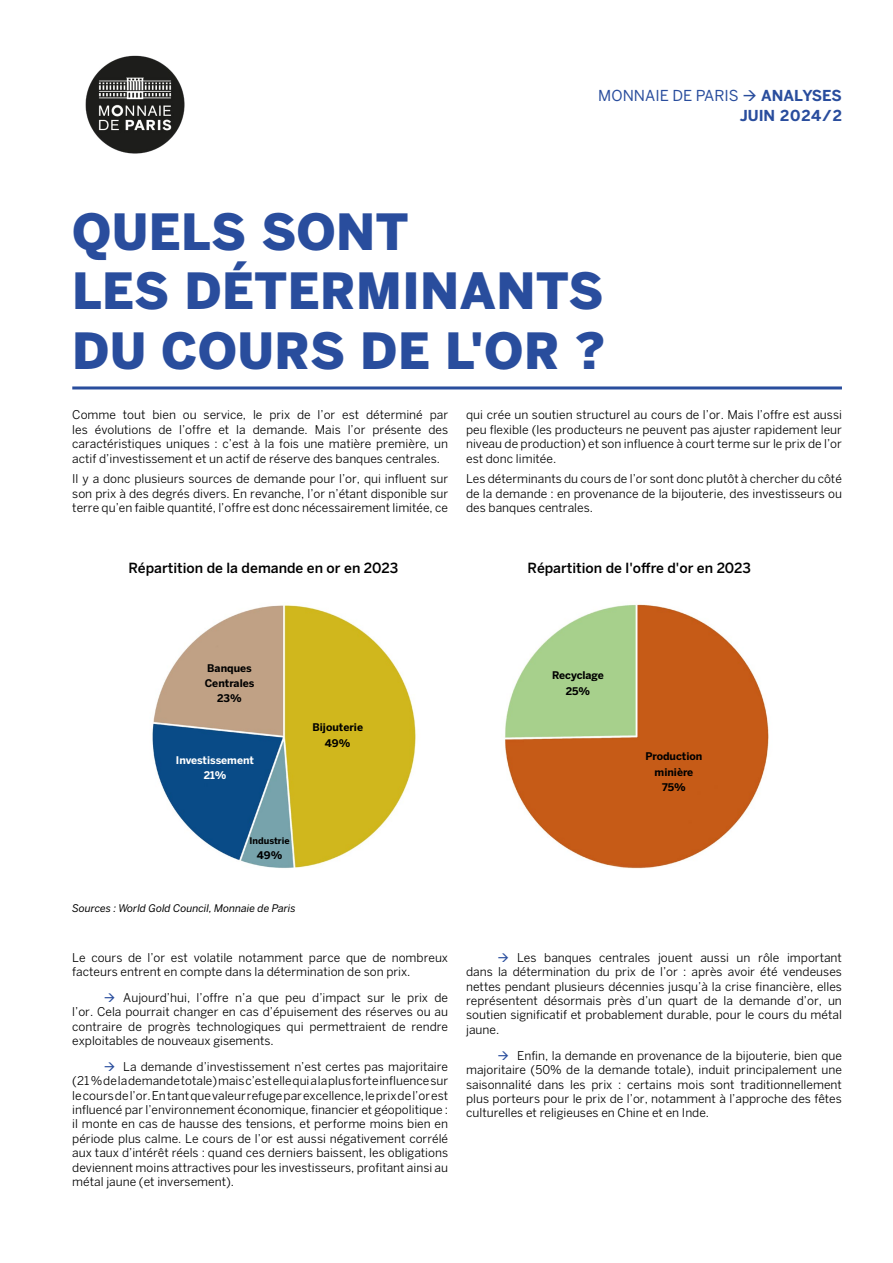
<style>
.page{position:relative;width:893px;height:1263px;background:#fff}
.page>*{position:absolute;margin:0;border:0;box-sizing:border-box;transform-origin:0 0}
.t1{font:900 49.5px/59.4px "Benton Sans";letter-spacing:.01em;color:#294d9d}
.t2{font:700 15px/19.5px "Benton Sans";letter-spacing:.02em;color:#294d9d;text-align:right}
.t3{font:500 13.95px "Benton Sans";color:#000}
.t4{font:12px/14.4px "Benton Sans";color:#000;text-align:justify}
.t5{font:700 10.5px/15.5px "Benton Sans";color:#000;text-align:center}
.t6{font:italic 10.5px "Benton Sans";color:#000}
.t7{font:700 10.5px/15.5px "Benton Sans";color:#fff;text-align:center}
.t8{font:700 9px "Benton Sans";color:#000}
.s1{font-weight:400}
.s2{color:#294d9d}
</style>
<div class="page">
<hr style="left:72px;top:386px;width:770px;height:3px;background:#294d9d">
<img style="left:152px;top:605px;width:264px;height:263px">
<img style="left:505px;top:604px;width:264px;height:264px">
<img style="left:85px;top:55px;width:100px;height:99px">
<p class="t2" style="left:598px;top:86px;width:245px"><span class="s1">MONNAIE DE PARIS</span> → ANALYSES<br>JUIN 2024/2</p>
<h1 class="t1" style="left:72px;top:201px;width:535px">QUELS SONT<br>LES DÉTERMINANTS<br>DU COURS DE L'OR ?</h1>
<p class="t4" style="left:72px;top:408px;width:377px">Comme tout bien ou service, le prix de l’or est déterminé par les évolutions de l’offre et la demande. Mais l’or présente des caractéristiques uniques : c’est à la fois une matière première, un actif d’investissement et un actif de réserve des banques centrales.</p>
<p class="t4" style="left:72px;top:472px;width:377px">Il y a donc plusieurs sources de demande pour l’or, qui influent sur son prix à des degrés divers. En revanche, l’or n’étant disponible sur terre qu’en faible quantité, l’offre est donc nécessairement limitée, ce</p>
<p class="t4" style="left:466px;top:408px;width:377px">qui crée un soutien structurel au cours de l’or. Mais l’offre est aussi peu flexible (les producteurs ne peuvent pas ajuster rapidement leur niveau de production) et son influence à court terme sur le prix de l’or est donc limitée.</p>
<p class="t4" style="left:466px;top:472px;width:377px">Les déterminants du cours de l’or sont donc plutôt à chercher du côté de la demande : en provenance de la bijouterie, des investisseurs ou des banques centrales.</p>
<p class="t3" style="left:128px;top:560px;width:271px">Répartition de la demande en or en 2023</p>
<p class="t3" style="left:527px;top:560px;width:225px">Répartition de l'offre d'or en 2023</p>
<p class="t5" style="left:205px;top:660px;width:51px">Banques<br>Centrales<br>23%</p>
<p class="t7" style="left:176px;top:752px;width:80px">Investissement<br>21%</p>
<p class="t5" style="left:312px;top:719px;width:52px">Bijouterie<br>49%</p>
<p class="t5" style="left:552px;top:668px;width:53px">Recyclage<br>25%</p>
<p class="t5" style="left:645px;top:748px;width:58px">Production minière<br>75%</p>
<p class="t8" style="left:250px;top:835px;width:41px">Industrie</p>
<p class="t5" style="left:257px;top:848px;width:27px">49%</p>
<p class="t6" style="left:72px;top:902px;width:225px">Sources : World Gold Council, Monnaie de Paris</p>
<p class="t4" style="left:72px;top:950px;width:377px">Le cours de l’or est volatile notamment parce que de nombreux facteurs entrent en compte dans la détermination de son prix.</p>
<p class="t4" style="left:72px;top:990px;width:377px;text-indent:31px"><span class="s2">→</span> Aujourd’hui, l’offre n’a que peu d’impact sur le prix de l’or. Cela pourrait changer en cas d’épuisement des réserves ou au contraire de progrès technologiques qui permettraient de rendre exploitables de nouveaux gisements.</p>
<p class="t4" style="left:72px;top:1059px;width:377px;text-indent:31px"><span class="s2">→</span> La demande d’investissement n’est certes pas majoritaire (21% de la demande totale) mais c’est elle qui a la plus forte influence sur le cours de l’or. En tant que valeur refuge par excellence, le prix de l’or est influencé par l’environnement économique, financier et géopolitique : il monte en cas de hausse des tensions, et performe moins bien en période plus calme. Le cours de l’or est aussi négativement corrélé aux taux d’intérêt réels : quand ces derniers baissent, les obligations deviennent moins attractives pour les investisseurs, profitant ainsi au métal jaune (et inversement).</p>
<p class="t4" style="left:466px;top:950px;width:377px;text-indent:32px"><span class="s2">→</span> Les banques centrales jouent aussi un rôle important dans la détermination du prix de l’or : après avoir été vendeuses nettes pendant plusieurs décennies jusqu’à la crise financière, elles représentent désormais près d’un quart de la demande d’or, un soutien significatif et probablement durable, pour le cours du métal jaune.</p>
<p class="t4" style="left:466px;top:1048px;width:377px;text-indent:32px"><span class="s2">→</span> Enfin, la demande en provenance de la bijouterie, bien que majoritaire (50% de la demande totale), induit principalement une saisonnalité dans les prix : certains mois sont traditionnellement plus porteurs pour le prix de l’or, notamment à l’approche des fêtes culturelles et religieuses en Chine et en Inde.</p>
</div>
